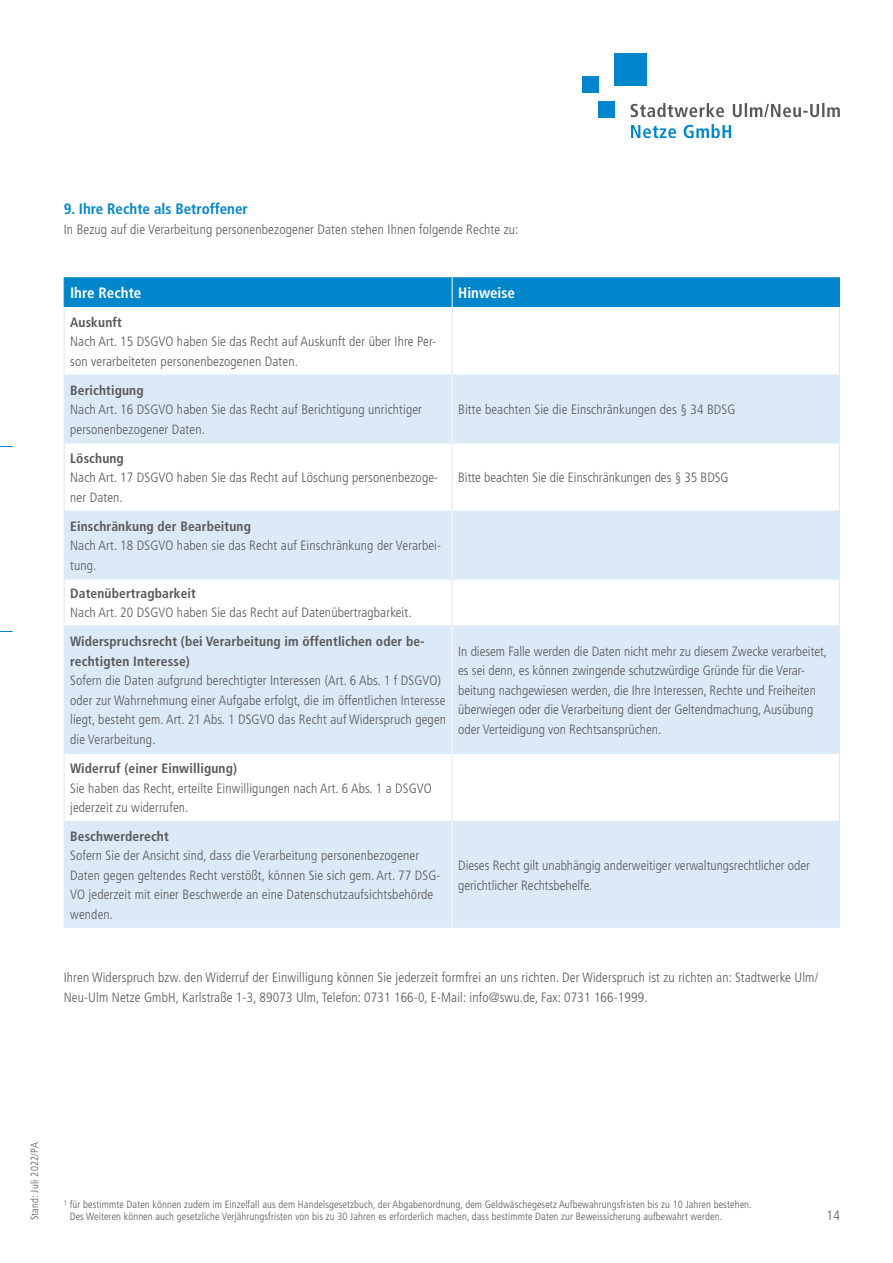
<style>
.page{position:relative;width:893px;height:1263px;background:#fff}
.page>*{position:absolute;margin:0;border:0;box-sizing:border-box;transform-origin:0 0}
.t1{font:700 condensed 15px "Frutiger LT";color:#0086cb}
.t2{font:700 condensed 15px "Frutiger LT";color:#fff}
.t3{font:300 condensed 13.5px/19.5px "Frutiger";letter-spacing:.01em;color:#57585a}
.t4{font:700 condensed 13.5px/19.5px "Frutiger";letter-spacing:.01em;color:#57585a}
.t5{font:300 condensed 10.5px/12.6px "Frutiger";letter-spacing:.01em;color:#57585a}
</style>
<div class="page">
<svg style="left:0;top:446px;width:13px;height:1px"></svg>
<svg style="left:0;top:631px;width:13px;height:1px"></svg>
<svg style="left:631px;top:124px;width:100px;height:14px"></svg>
<svg style="left:631px;top:103px;width:209px;height:14px"></svg>
<div style="left:614px;top:53px;width:32px;height:32px;background:#0086cb"></div>
<div style="left:582px;top:77px;width:16px;height:16px;background:#0086cb"></div>
<div style="left:598px;top:101px;width:16px;height:16px;background:#0086cb"></div>
<div style="left:65px;top:277px;width:774px;height:30px;background:#0086cb"></div>
<svg style="left:65px;top:376px;width:774px;height:552px;fill:#dce9f6"></svg>
<hr style="left:452px;top:307px;width:1px;height:68px;background:#dce9f6">
<hr style="left:64px;top:277px;width:1px;height:30px;background:#0086cb">
<hr style="left:839px;top:277px;width:1px;height:30px;background:#0086cb">
<hr style="left:64px;top:307px;width:1px;height:68px;background:#dce9f6">
<hr style="left:839px;top:307px;width:1px;height:68px;background:#dce9f6">
<hr style="left:64px;top:375px;width:388px;height:1px;background:#dce9f6">
<hr style="left:64px;top:375px;width:1px;height:68px;background:#dce9f6">
<hr style="left:452px;top:375px;width:388px;height:1px;background:#dce9f6">
<hr style="left:839px;top:375px;width:1px;height:68px;background:#dce9f6">
<hr style="left:64px;top:443px;width:388px;height:1px;background:#dce9f6">
<hr style="left:64px;top:443px;width:1px;height:68px;background:#dce9f6">
<hr style="left:452px;top:443px;width:388px;height:1px;background:#dce9f6">
<hr style="left:839px;top:443px;width:1px;height:68px;background:#dce9f6">
<hr style="left:64px;top:511px;width:388px;height:1px;background:#dce9f6">
<hr style="left:64px;top:511px;width:1px;height:68px;background:#dce9f6">
<hr style="left:452px;top:511px;width:388px;height:1px;background:#dce9f6">
<hr style="left:839px;top:511px;width:1px;height:68px;background:#dce9f6">
<hr style="left:64px;top:579px;width:388px;height:1px;background:#dce9f6">
<hr style="left:64px;top:579px;width:1px;height:46px;background:#dce9f6">
<hr style="left:452px;top:579px;width:388px;height:1px;background:#dce9f6">
<hr style="left:839px;top:579px;width:1px;height:46px;background:#dce9f6">
<hr style="left:64px;top:625px;width:388px;height:1px;background:#dce9f6">
<hr style="left:64px;top:626px;width:1px;height:127px;background:#dce9f6">
<hr style="left:452px;top:625px;width:388px;height:1px;background:#dce9f6">
<hr style="left:839px;top:626px;width:1px;height:127px;background:#dce9f6">
<hr style="left:64px;top:753px;width:388px;height:1px;background:#dce9f6">
<hr style="left:64px;top:754px;width:1px;height:67px;background:#dce9f6">
<hr style="left:452px;top:753px;width:388px;height:1px;background:#dce9f6">
<hr style="left:839px;top:754px;width:1px;height:67px;background:#dce9f6">
<hr style="left:64px;top:821px;width:388px;height:1px;background:#dce9f6">
<hr style="left:64px;top:822px;width:1px;height:106px;background:#dce9f6">
<hr style="left:452px;top:821px;width:388px;height:1px;background:#dce9f6">
<hr style="left:839px;top:822px;width:1px;height:106px;background:#dce9f6">
<hr style="left:452px;top:277px;width:1px;height:30px;background:#fff">
<hr style="left:452px;top:375px;width:1px;height:68px;background:#fff">
<hr style="left:452px;top:511px;width:1px;height:68px;background:#fff">
<hr style="left:452px;top:626px;width:1px;height:127px;background:#fff">
<hr style="left:452px;top:822px;width:1px;height:106px;background:#fff">
<hr style="left:452px;top:443px;width:1px;height:68px;background:#dce9f6">
<hr style="left:452px;top:579px;width:1px;height:46px;background:#dce9f6">
<hr style="left:452px;top:754px;width:1px;height:67px;background:#dce9f6">
<p class="t1" style="left:64px;top:200px;width:185px">9. Ihre Rechte als Betroffener</p>
<p class="t3" style="left:64px;top:220px;width:456px">In Bezug auf die Verarbeitung personenbezogener Daten stehen Ihnen folgende Rechte zu:</p>
<p class="t2" style="left:70px;top:284px;width:73px">Ihre Rechte</p>
<p class="t2" style="left:458px;top:284px;width:58px">Hinweise</p>
<p class="t4" style="left:70px;top:312px;width:53px">Auskunft</p>
<p class="t3" style="left:70px;top:332px;width:368px">Nach Art. 15 DSGVO haben Sie das Recht auf Auskunft der über Ihre Per&shy;son verarbeiteten personenbezogenen Daten.</p>
<p class="t4" style="left:70px;top:380px;width:75px">Berichtigung</p>
<p class="t3" style="left:70px;top:400px;width:353px">Nach Art. 16 DSGVO haben Sie das Recht auf Berichtigung unrichtiger personenbezogener Daten.</p>
<p class="t3" style="left:458px;top:400px;width:279px">Bitte beachten Sie die Einschränkungen des § 34 BDSG</p>
<p class="t4" style="left:70px;top:448px;width:55px">Löschung</p>
<p class="t3" style="left:70px;top:468px;width:370px">Nach Art. 17 DSGVO haben Sie das Recht auf Löschung personenbezoge&shy;ner Daten.</p>
<p class="t3" style="left:458px;top:468px;width:272px">Bitte beachten Sie die Einschränkungen des § 35 BDSG</p>
<p class="t4" style="left:70px;top:516px;width:182px">Einschränkung der Bearbeitung</p>
<p class="t3" style="left:70px;top:536px;width:372px">Nach Art. 18 DSGVO haben sie das Recht auf Einschränkung der Verarbei&shy;tung.</p>
<p class="t4" style="left:70px;top:583px;width:127px">Datenübertragbarkeit</p>
<p class="t3" style="left:70px;top:603px;width:343px">Nach Art. 20 DSGVO haben Sie das Recht auf Datenübertragbarkeit.</p>
<p class="t4" style="left:70px;top:632px;width:356px">Widerspruchsrecht (bei Verarbeitung im öffentlichen oder be&shy;rechtigten Interesse)</p>
<p class="t3" style="left:70px;top:671px;width:377px">Sofern die Daten aufgrund berechtigter Interessen (Art. 6 Abs. 1 f DSGVO) oder zur Wahrnehmung einer Aufgabe erfolgt, die im öffentlichen Interesse liegt, besteht gem. Art. 21 Abs. 1 DSGVO das Recht auf Widerspruch gegen die Verarbeitung.</p>
<p class="t3" style="left:458px;top:641px;width:370px">In diesem Falle werden die Daten nicht mehr zu diesem Zwecke verarbeitet, es sei denn, es können zwingende schutzwürdige Gründe für die Verar&shy;beitung nachgewiesen werden, die Ihre Interessen, Rechte und Freiheiten überwiegen oder die Verarbeitung dient der Geltendmachung, Ausübung oder Verteidigung von Rechtsansprüchen.</p>
<p class="t4" style="left:70px;top:759px;width:168px">Widerruf (einer Einwilligung)</p>
<p class="t3" style="left:70px;top:778px;width:363px">Sie haben das Recht, erteilte Einwilligungen nach Art. 6 Abs. 1 a DSGVO jederzeit zu widerrufen.</p>
<p class="t4" style="left:70px;top:826px;width:100px">Beschwerderecht</p>
<p class="t3" style="left:70px;top:846px;width:372px">Sofern Sie der Ansicht sind, dass die Verarbeitung personenbezogener Daten gegen geltendes Recht verstößt, können Sie sich gem. Art. 77 DSG-VO jederzeit mit einer Beschwerde an eine Datenschutzaufsichtsbehörde wenden.</p>
<p class="t3" style="left:458px;top:856px;width:353px">Dieses Recht gilt unabhängig anderweitiger verwaltungsrechtlicher oder gerichtlicher Rechtsbehelfe.</p>
<p class="t3" style="left:64px;top:968px;width:756px">Ihren Widerspruch bzw. den Widerruf der Einwilligung können Sie jederzeit formfrei an uns richten. Der Widerspruch ist zu richten an: Stadtwerke Ulm/<br>Neu-Ulm Netze GmbH, Karlstraße 1-3, 89073 Ulm, Telefon: 0731 166-0, E-Mail: info@swu.de, Fax: 0731 166-1999.</p>
<p class="t5" style="left:28px;top:1220px;width:79px;rotate:-90deg">Stand: Juli 2022/PA</p>
<p class="t5" style="left:70px;top:1198px;width:683px;text-indent:-6px"><sup>1</sup> für bestimmte Daten können zudem im Einzelfall aus dem Handelsgesetzbuch, der Abgabenordnung, dem Geldwäschegesetz Aufbewahrungsfristen bis zu 10 Jahren bestehen.<br>Des Weiteren können auch gesetzliche Verjährungsfristen von bis zu 30 Jahren es erforderlich machen, dass bestimmte Daten zur Beweissicherung aufbewahrt werden.</p>
<p class="t3" style="left:827px;top:1206px;width:15px">14</p>
</div>
